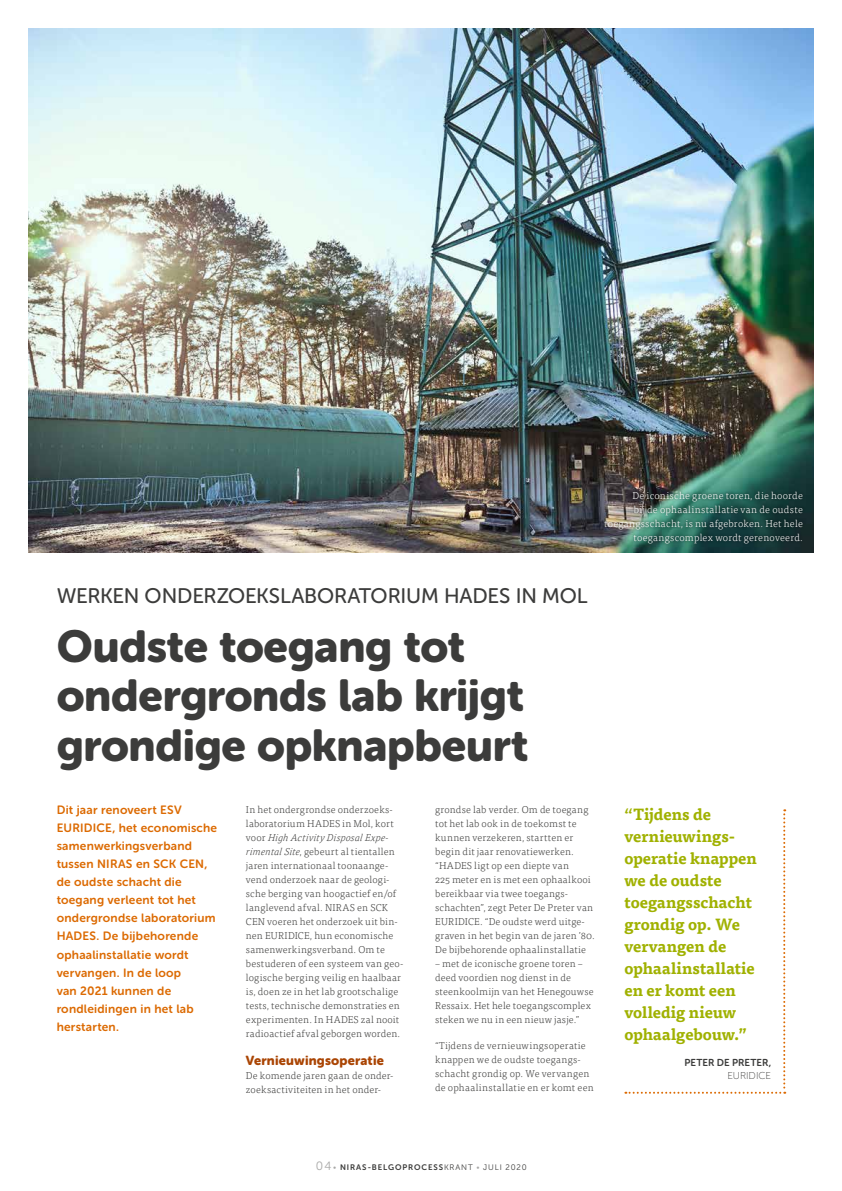
<style>
.page{position:relative;width:842px;height:1191px;background:#fff}
.page>*{position:absolute;margin:0;border:0;box-sizing:border-box;transform-origin:0 0}
.t1{font:44.5px/49.1px "Museo Sans Rounded 900";letter-spacing:-.005em;color:#3c3c3b}
.t2{font:21px "Museo Sans Rounded 500";letter-spacing:-.005em;color:#3c3c3b}
.t3{font:700 16px/22px "Tisa OT";letter-spacing:-.005em;color:#a0b101}
.t4{font:13px "Museo Sans Rounded 900";letter-spacing:.015em;color:#aa4504}
.t5{font:12px/18px "Museo Sans Rounded 700";letter-spacing:.02em;color:#dc6a02}
.t6{font:300 10px/14px "Tisa OT";letter-spacing:.02em;color:#3c3c3b}
.t7{font:300 10px/14px "Tisa OT";letter-spacing:.025em;color:#fff;text-align:right}
.t8{font:10px "Museo Sans Rounded 700";letter-spacing:.005em;color:#3c3c3b}
.t9{font:10px "Museo Sans Rounded 100";letter-spacing:.005em;color:#3c3c3b}
.t10{font:8px "Museo Sans Rounded 700";letter-spacing:.115em;color:#3c3c3b}
.s1{font-style:italic}
.s2{font-family:"Museo Sans Rounded 300";font-size:12px;color:#a8a8a7}
.s3{font-family:"Museo Sans Rounded 300";color:#a8a8a7}
.s4{font-family:"Museo Sans Rounded 300"}
</style>
<div class="page">
<svg style="left:625px;top:809px;width:160px;height:284px"></svg>
<img style="left:28px;top:28px;width:786px;height:524px">
<div style="left:602px;top:488px;width:203px;height:58px;background:#000;opacity:.75"></div>
<p class="t7" style="left:604px;top:488px;width:200px">De iconische groene toren, die hoorde<br>bij de ophaalinstallatie van de oudste toegangsschacht, is nu afgebroken. Het hele toegangscomplex wordt gerenoveerd.</p>
<h2 class="t2" style="left:57px;top:584px;width:532px">WERKEN ONDERZOEKSLABORATORIUM HADES IN MOL</h2>
<h1 class="t1" style="left:57px;top:622px;width:473px">Oudste toegang tot ondergronds lab krijgt grondige opknapbeurt</h1>
<p class="t5" style="left:57px;top:801px;width:162px">Dit jaar renoveert ESV<br>EURIDICE, het economische samenwerkingsverband tussen NIRAS en SCK CEN, de oudste schacht die toegang verleent tot het ondergrondse laboratorium<br>HADES. De bijbehorende ophaalinstallatie wordt vervangen. In de loop<br>van 2021 kunnen de rondleidingen in het lab herstarten.</p>
<p class="t6" style="left:246px;top:802px;width:159px">In het ondergrondse onderzoeks&shy;laboratorium HADES in Mol, kort<br>v o o r <span class="s1">Hig h Activity DisposalExpe&shy;rimentalSite</span>, gebeurt al tientallen jaren internationaal toonaange&shy;vend onderzoek naar de geologi&shy;sche berging van hoogactief en/ of langlevend afval. NIRAS en SCK CEN voeren het onderzoek uit bin&shy;nen EURIDICE, hun economische samenwerkingsverband. Om te bestuderen of een systeem van geo&shy;logische berging veilig en haalbaar is, doen ze in het lab grootschalige tests, technische demonstraties en experimenten. In HADES zal nooit radioactief afval geborgen worden.</p>
<h3 class="t4" style="left:246px;top:1053px;width:139px">Vernieuwingsoperatie</h3>
<p class="t6" style="left:246px;top:1068px;width:149px">De komende jaren gaan de onder&shy;zoeksactiviteiten in het onder-</p>
<p class="t6" style="left:435px;top:802px;width:161px">grondse lab verder. Om de toegang tot het lab ook in de toekomst te kunnen verzekeren, startten er begin dit jaar renovatiewerken. “HADES ligt op een diepte van<br>225 meter en is met een ophaalkooi bereikbaar via twee toegangs&shy;schachten”, zegt Peter De Preter van<br>EURIDICE. “De oudste werd uitge&shy;graven in het begin van de jaren ’80.<br>De bijbehorende ophaalinstallatie</p>
<p class="t6" style="left:435px;top:956px;width:160px">– met de iconische groene toren – deed voordien nog dienst in de steenkoolmijn van het Henegouwse<br>Ressaix. Het hele toegangscomplex steken we nu in een nieuw jasje.”</p>
<p class="t6" style="left:435px;top:1039px;width:160px">“Tijdens de vernieuwingsoperatie knappen we de oudste toegangs&shy;schacht grondig op. We vervangen de ophaalinstallatie en er komt een</p>
<h3 class="t3" style="left:624px;top:804px;width:134px">“Tijdens de vernieuwings&shy;operatie knappen we de oudste toegangsschacht grondig op. We vervangen de ophaalinstallatie en er komt een volledig nieuw ophaalgebouw.”</h3>
<p class="t8" style="left:684px;top:1057px;width:88px">PETER DE PRETER,</p>
<p class="t9" style="left:727px;top:1070px;width:45px">EURIDICE</p>
<p class="t10" style="left:316px;top:1163px;width:212px"><span class="s2">04</span><span class="s3">•</span> NIRAS-BELGOPROCESS<span class="s4">KRANT</span> <span class="s3">•</span> <span class="s4">JULI 2020</span></p>
</div>
